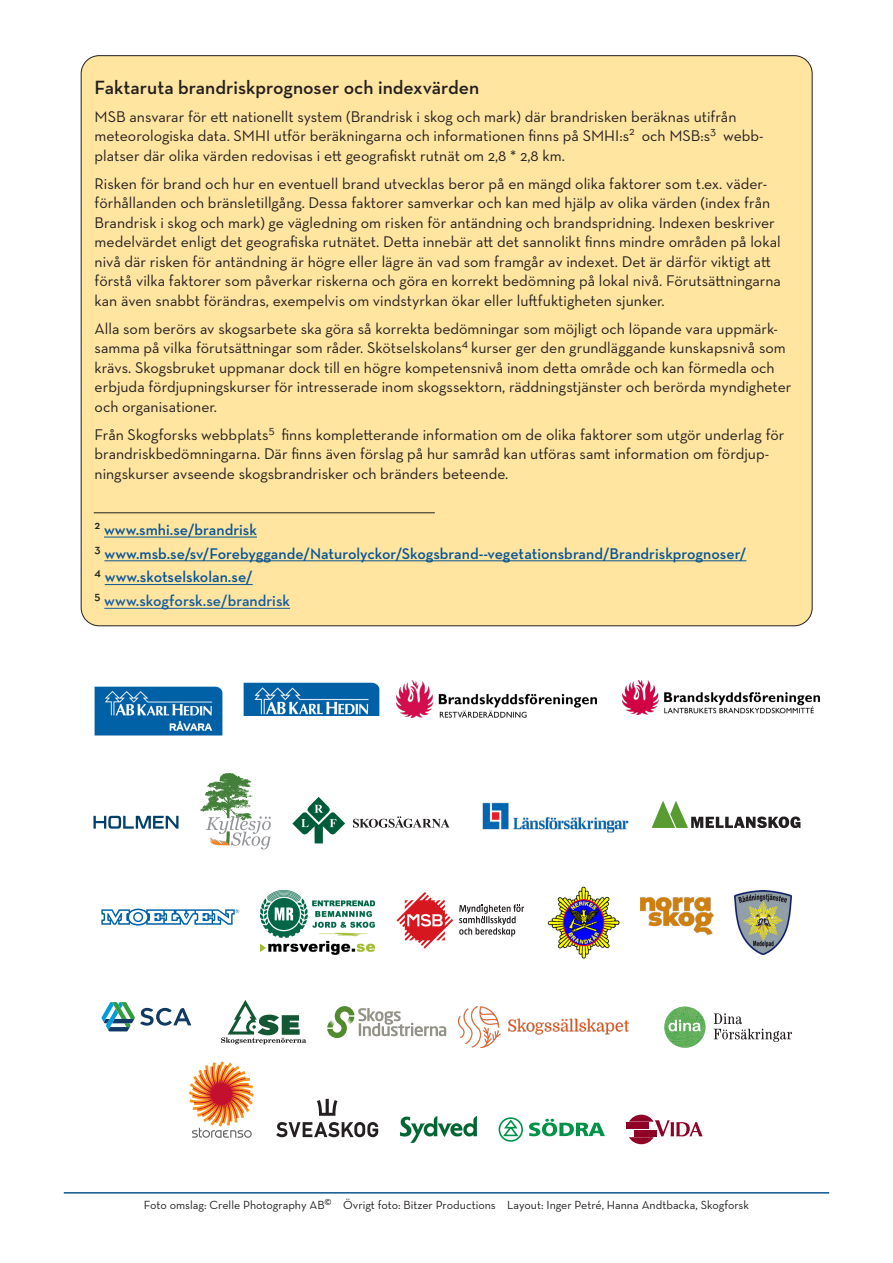
<style>
.page{position:relative;width:893px;height:1263px;background:#fff}
.page>*{position:absolute;margin:0;border:0;box-sizing:border-box;transform-origin:0 0}
.Brötext{font:600 19.5px "Neutraface Text";color:#231f20}
.Brötext-2{font:15.75px/19.5px "Neutraface Text";color:#231f20}
.ingress{font:600 15.75px "Neutraface Text";color:#0a5694}
.ingress-2{font:600 15.75px "Neutraface Text";color:#175d9e}
.underrubrik{font:12px "Neutraface Text";color:#231f20}
</style>
<div class="page">
<div style="left:81px;top:56px;width:731px;height:570px;background:#ffe5a0;border-radius:18px"></div>
<svg style="left:499px;top:1117px;width:106px;height:25px"></svg>
<img style="left:400px;top:1116px;width:77px;height:27px">
<hr style="left:64px;top:1192px;width:765px;height:1px;background:#0a5694">
<hr style="left:104px;top:537px;width:153px;height:1px;background:#0a5694">
<hr style="left:104px;top:560px;width:642px;height:1px;background:#0a5694">
<hr style="left:105px;top:584px;width:148px;height:1px;background:#0a5694">
<hr style="left:104px;top:608px;width:186px;height:1px;background:#175d9e">
<hr style="left:94px;top:512px;width:341px;height:1px;background:#231f20">
<div style="left:626px;top:1122px;width:23px;height:7px;background:#900126"></div>
<svg style="left:629px;top:1115px;width:74px;height:29px"></svg>
<img style="left:243px;top:683px;width:136px;height:33px">
<svg style="left:714px;top:1013px;width:78px;height:29px"></svg>
<svg style="left:664px;top:1007px;width:42px;height:40px"></svg>
<img style="left:396px;top:681px;width:200px;height:36px">
<img style="left:95px;top:686px;width:127px;height:49px">
<svg style="left:101px;top:908px;width:138px;height:17px"></svg>
<svg style="left:396px;top:892px;width:57px;height:57px"></svg>
<svg style="left:459px;top:904px;width:65px;height:32px"></svg>
<img style="left:734px;top:890px;width:57px;height:64px">
<img style="left:641px;top:897px;width:72px;height:38px">
<img style="left:261px;top:890px;width:113px;height:64px">
<img style="left:547px;top:886px;width:73px;height:72px">
<svg style="left:327px;top:1006px;width:119px;height:32px"></svg>
<svg style="left:221px;top:1000px;width:85px;height:44px"></svg>
<img style="left:458px;top:1006px;width:170px;height:41px">
<svg style="left:101px;top:1002px;width:90px;height:29px"></svg>
<svg style="left:353px;top:816px;width:97px;height:12px"></svg>
<svg style="left:292px;top:797px;width:53px;height:46px"></svg>
<svg style="left:200px;top:773px;width:71px;height:76px"></svg>
<svg style="left:652px;top:801px;width:148px;height:27px"></svg>
<img style="left:482px;top:802px;width:147px;height:31px">
<svg style="left:93px;top:816px;width:86px;height:13px"></svg>
<svg style="left:189px;top:1061px;width:65px;height:77px"></svg>
<svg style="left:276px;top:1122px;width:102px;height:15px"></svg>
<svg style="left:317px;top:1099px;width:20px;height:17px"></svg>
<img style="left:623px;top:681px;width:196px;height:34px">
<p class="Brötext" style="left:95px;top:75px;width:386px">Faktaruta brandriskprognoser och indexvärden</p>
<p class="Brötext-2" style="left:95px;top:107px;width:671px">MSB ansvarar för ett nationellt system (Brandrisk i skog och mark) där brandrisken beräknas utifrån meteorologiska data. SMHI utför beräkningarna och informationen finns på SMHI:s<sup>2</sup> och MSB:s<sup>3</sup> webb&shy;platser där olika värden redovisas i ett geografiskt rutnät om 2,8 * 2,8 km.</p>
<p class="Brötext-2" style="left:95px;top:174px;width:688px">Risken för brand och hur en eventuell brand utvecklas beror på en mängd olika faktorer som t.ex. väder&shy;förhållanden och bränsletillgång. Dessa faktorer samverkar och kan med hjälp av olika värden (index från Brandrisk i skog och mark) ge vägledning om risken för antändning och brandspridning. Indexen beskriver medelvärdet enligt det geografiska rutnätet. Detta innebär att det sannolikt finns mindre områden på lokal nivå där risken för antändning är högre eller lägre än vad som framgår av indexet. Det är därför viktigt att förstå vilka faktorer som påverkar riskerna och göra en korrekt bedömning på lokal nivå. Förutsättningarna kan även snabbt förändras, exempelvis om vindstyrkan ökar eller luftfuktigheten sjunker.</p>
<p class="Brötext-2" style="left:95px;top:319px;width:698px">Alla som berörs av skogsarbete ska göra så korrekta bedömningar som möjligt och löpande vara uppmärk&shy;samma på vilka förutsättningar som råder. Skötselskolans<sup>4</sup> kurser ger den grundläggande kunskapsnivå som krävs. Skogsbruket uppmanar dock till en högre kompetensnivå inom detta område och kan förmedla och erbjuda fördjupningskurser för intresserade inom skogssektorn, räddningstjänster och berörda myndigheter och organisationer.</p>
<p class="Brötext-2" style="left:95px;top:425px;width:691px">Från Skogforsks webbplats<sup>5</sup> finns kompletterande information om de olika faktorer som utgör underlag för brandriskbedömningarna. Där finns även förslag på hur samråd kan utföras samt information om fördjup&shy;ningskurser avseende skogsbrandrisker och bränders beteende.</p>
<p class="ingress" style="left:95px;top:520px;width:164px"><sup>2</sup> www.smhi.se/brandrisk</p>
<p class="ingress" style="left:95px;top:543px;width:653px"><sup>3</sup> www.msb.se/sv/Forebyggande/Naturolyckor/Skogsbrand--vegetationsbrand/Brandriskprognoser/</p>
<p class="ingress" style="left:95px;top:567px;width:160px"><sup>4</sup> www.skotselskolan.se/</p>
<p class="ingress-2" style="left:95px;top:591px;width:197px"><sup>5</sup> www.skogforsk.se/brandrisk</p>
<p class="underrubrik" style="left:144px;top:1197px;width:607px">Foto omslag: Crelle Photography AB© Övrigt foto: Bitzer Productions Layout: Inger Petré, Hanna Andtbacka, Skogforsk</p>
</div>
